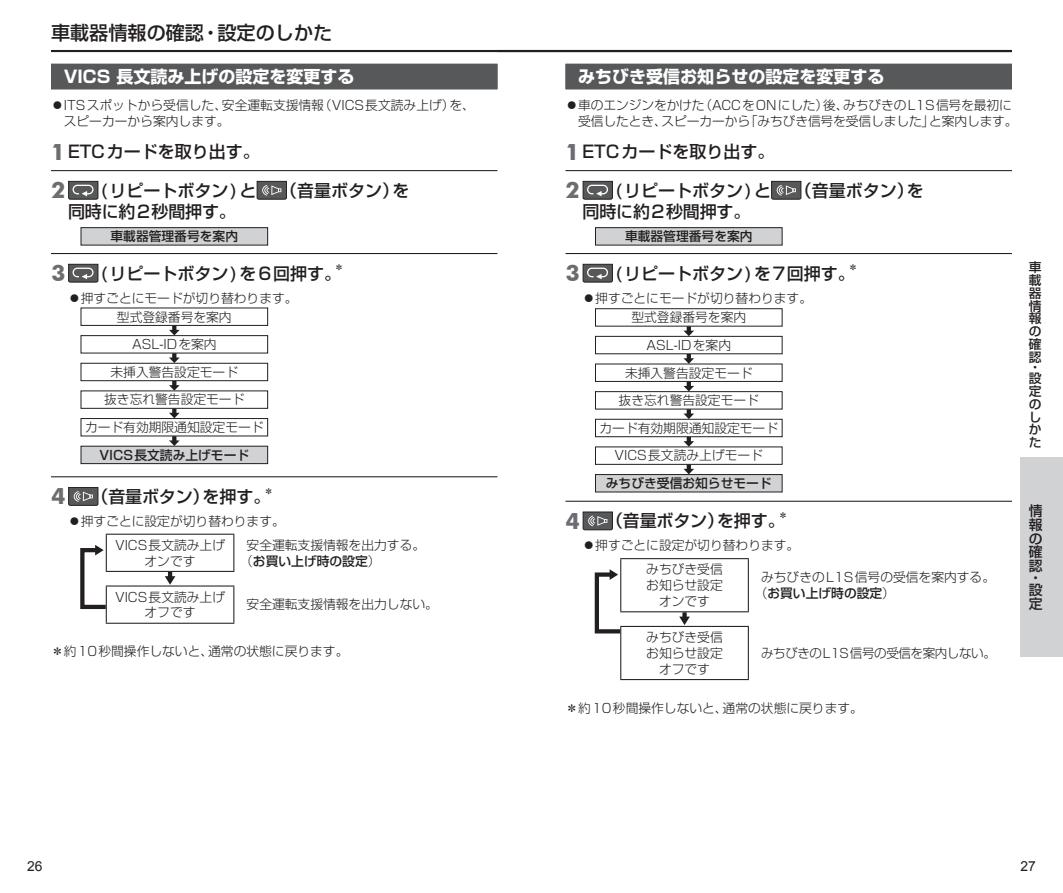
<style>
.page{position:relative;width:1063px;height:893px;background:#fff}
.page>*{position:absolute;margin:0;border:0;box-sizing:border-box;transform-origin:0 0}
.t1{font:700 21.3px "Futura";color:#6c6d70}
.t2{font:500 19.2px "Shin Go Pro";color:#231f20}
.t3{font:500 16.95px "Shin Go Pro";color:#231f20}
.t4{font:700 16.95px "Shin Go Pro";color:#fff}
.t5{font:500 13.8px/13.8px "Shin Go Pro";color:#231f20;text-align:justify}
.t6{font:13.8px "Arial";color:#231f20}
.t7{font:300 12.75px/15.9px "Shin Go Pro";color:#231f20}
.t8{font:500 12.75px/12.8px "Shin Go Pro";color:#231f20;text-align:justify}
.t9{font:300 12.75px "Shin Go Pro";letter-spacing:-.03em;color:#231f20}
.t10{font:500 9.9px "Shin Go Pro";color:#231f20}
.s1{font-family:"Futura";font-weight:700;font-size:21.3px;color:#6c6d70}
.s2{font-weight:500}
</style>
<div class="page">
<div style="left:1020px;top:457px;width:43px;height:200px;background:#d1d2d4"></div>
<hr style="left:51px;top:50px;width:961px;height:2px;background:#231f20">
<div style="left:51px;top:64px;width:446px;height:25px;background:#57585a"></div>
<hr style="left:51px;top:170px;width:446px;height:1px;background:#231f20">
<hr style="left:51px;top:253px;width:446px;height:1px;background:#231f20">
<hr style="left:51px;top:476px;width:446px;height:1px;background:#231f20">
<svg style="left:68px;top:181px;width:31px;height:19px"></svg>
<svg style="left:257px;top:181px;width:30px;height:19px"></svg>
<div style="left:81px;top:228px;width:187px;height:17px;background:#d1d2d4"></div>
<div style="left:81px;top:227px;width:187px;height:18px;border:1px solid #231f20"></div>
<svg style="left:68px;top:264px;width:31px;height:19px"></svg>
<div style="left:81px;top:308px;width:187px;height:18px;border:1px solid #231f20"></div>
<div style="left:81px;top:335px;width:187px;height:18px;border:1px solid #231f20"></div>
<div style="left:81px;top:363px;width:187px;height:18px;border:1px solid #231f20"></div>
<svg style="left:169px;top:326px;width:11px;height:9px"></svg>
<svg style="left:169px;top:353px;width:11px;height:10px"></svg>
<div style="left:81px;top:391px;width:187px;height:18px;border:1px solid #231f20"></div>
<svg style="left:169px;top:381px;width:11px;height:10px"></svg>
<div style="left:81px;top:418px;width:187px;height:18px;border:1px solid #231f20"></div>
<svg style="left:169px;top:409px;width:11px;height:9px"></svg>
<div style="left:81px;top:446px;width:187px;height:18px;background:#d1d2d4"></div>
<div style="left:81px;top:446px;width:187px;height:18px;border:1px solid #231f20"></div>
<svg style="left:169px;top:436px;width:11px;height:10px"></svg>
<svg style="left:68px;top:487px;width:31px;height:19px"></svg>
<hr style="left:106px;top:585px;width:128px;height:2px;background:#231f20">
<hr style="left:106px;top:587px;width:1px;height:36px;background:#231f20">
<hr style="left:233px;top:587px;width:1px;height:36px;background:#231f20">
<hr style="left:106px;top:623px;width:128px;height:1px;background:#231f20">
<hr style="left:106px;top:534px;width:128px;height:1px;background:#231f20">
<hr style="left:106px;top:535px;width:1px;height:36px;background:#231f20">
<hr style="left:233px;top:535px;width:1px;height:36px;background:#231f20">
<hr style="left:106px;top:571px;width:128px;height:1px;background:#231f20">
<svg style="left:80px;top:545px;width:30px;height:66px"></svg>
<svg style="left:165px;top:572px;width:10px;height:13px"></svg>
<div style="left:566px;top:64px;width:446px;height:25px;background:#57585a"></div>
<hr style="left:566px;top:170px;width:446px;height:1px;background:#231f20">
<hr style="left:566px;top:253px;width:446px;height:1px;background:#231f20">
<hr style="left:566px;top:501px;width:446px;height:1px;background:#231f20">
<svg style="left:583px;top:181px;width:30px;height:19px"></svg>
<svg style="left:771px;top:181px;width:31px;height:19px"></svg>
<div style="left:595px;top:228px;width:187px;height:17px;background:#d1d2d4"></div>
<div style="left:595px;top:227px;width:187px;height:18px;border:1px solid #231f20"></div>
<svg style="left:583px;top:264px;width:30px;height:19px"></svg>
<div style="left:595px;top:308px;width:187px;height:18px;border:1px solid #231f20"></div>
<div style="left:595px;top:336px;width:187px;height:18px;border:1px solid #231f20"></div>
<div style="left:595px;top:364px;width:187px;height:18px;border:1px solid #231f20"></div>
<svg style="left:684px;top:326px;width:10px;height:10px"></svg>
<svg style="left:684px;top:354px;width:10px;height:10px"></svg>
<div style="left:595px;top:391px;width:187px;height:18px;border:1px solid #231f20"></div>
<svg style="left:684px;top:382px;width:10px;height:9px"></svg>
<div style="left:595px;top:419px;width:187px;height:18px;border:1px solid #231f20"></div>
<svg style="left:684px;top:409px;width:10px;height:10px"></svg>
<div style="left:595px;top:447px;width:187px;height:18px;border:1px solid #231f20"></div>
<svg style="left:684px;top:437px;width:10px;height:10px"></svg>
<div style="left:595px;top:475px;width:187px;height:17px;background:#d1d2d4"></div>
<div style="left:595px;top:474px;width:187px;height:18px;border:1px solid #231f20"></div>
<svg style="left:684px;top:465px;width:10px;height:9px"></svg>
<svg style="left:583px;top:511px;width:30px;height:19px"></svg>
<hr style="left:620px;top:626px;width:129px;height:1px;background:#231f20">
<hr style="left:620px;top:627px;width:1px;height:52px;background:#231f20">
<hr style="left:748px;top:627px;width:1px;height:52px;background:#231f20">
<hr style="left:620px;top:679px;width:129px;height:1px;background:#231f20">
<hr style="left:620px;top:558px;width:129px;height:1px;background:#231f20">
<hr style="left:620px;top:559px;width:1px;height:52px;background:#231f20">
<hr style="left:748px;top:559px;width:1px;height:52px;background:#231f20">
<hr style="left:620px;top:611px;width:129px;height:1px;background:#231f20">
<svg style="left:594px;top:569px;width:31px;height:67px"></svg>
<div style="left:682px;top:612px;width:5px;height:9px;background:#231f20"></div>
<svg style="left:679px;top:617px;width:11px;height:8px"></svg>
<h2 class="t2" style="left:51px;top:17px;width:283px">車載器情報の確認・設定のしかた</h2>
<h3 class="t4" style="left:64px;top:63px;width:292px">VICS 長文読み上げの設定を変更する</h3>
<p class="t7" style="left:64px;top:96px;width:413px;text-indent:-13px">⿟ITSスポットから受信した、安全運転支援情報（VICS長文読み上げ）を、スピーカーから案内します。</p>
<h3 class="t3" style="left:51px;top:138px;width:210px"><span class="s1">1</span>ETCカードを取り出す。</h3>
<h1 class="t1" style="left:51px;top:175px;width:16px">2</h1>
<h3 class="t3" style="left:100px;top:176px;width:158px">(リピートボタン)と</h3>
<h3 class="t3" style="left:280px;top:176px;width:131px">（音量ボタン）を</h3>
<h3 class="t3" style="left:68px;top:198px;width:169px">同時に約2秒間押す。</h3>
<p class="t8" style="left:111px;top:228px;width:129px">車載器管理番号を案内</p>
<h1 class="t1" style="left:51px;top:258px;width:16px">3</h1>
<h3 class="t3" style="left:100px;top:259px;width:242px">(リピートボタン)を６回押す。</h3>
<p class="t10" style="left:334px;top:259px;width:11px">＊</p>
<p class="t7" style="left:117px;top:287px;width:182px;line-height:19px;text-indent:-49px">⿟押すごとにモードが切り替わります。型式登録番号を案内</p>
<p class="t7" style="left:85px;top:329px;width:180px;line-height:27.6px;text-align:center">ASL-IDを案内<br>未挿入警告設定モード<br>抜き忘れ警告設定モード<br>カード有効期限通知設定モード</p>
<p class="t8" style="left:99px;top:447px;width:151px">VICS長文読み上げモード</p>
<h3 class="t3" style="left:51px;top:483px;width:221px"><span class="s1">4</span> （音量ボタン）を押す。</h3>
<p class="t10" style="left:264px;top:483px;width:11px">＊</p>
<p class="t7" style="left:115px;top:507px;width:171px;line-height:23.9px;text-indent:-47px">⿟押すごとに設定が切り替わります。<br>VICS長文読み上げ</p>
<p class="t7" style="left:145px;top:551px;width:53px">オンです</p>
<p class="t7" style="left:240px;top:535px;width:186px;text-indent:6px">安全運転支援情報を出力する。（<span class="s2">お買い上げ時の設定</span>）</p>
<p class="t7" style="left:115px;top:587px;width:112px;text-align:center">VICS長文読み上げオフです</p>
<p class="t7" style="left:247px;top:595px;width:193px">安全運転支援情報を出力しない。</p>
<p class="t7" style="left:51px;top:642px;width:299px">＊約10秒間操作しないと、通常の状態に戻ります。</p>
<h3 class="t4" style="left:578px;top:63px;width:308px">みちびき受信お知らせの設定を変更する</h3>
<p class="t7" style="left:578px;top:96px;width:441px;text-indent:-13px">⿟車のエンジンをかけた（ACCをONにした）後、みちびきのL1S信号を最初に受信したとき、スピーカーから「みちびき信号を受信しました」と案内します。</p>
<h3 class="t3" style="left:566px;top:138px;width:210px"><span class="s1">1</span>ETCカードを取り出す。</h3>
<h1 class="t1" style="left:566px;top:175px;width:16px">2</h1>
<h3 class="t3" style="left:615px;top:176px;width:158px">(リピートボタン)と</h3>
<h3 class="t3" style="left:795px;top:176px;width:131px">（音量ボタン）を</h3>
<h3 class="t3" style="left:583px;top:198px;width:169px">同時に約2秒間押す。</h3>
<p class="t8" style="left:625px;top:228px;width:129px">車載器管理番号を案内</p>
<h1 class="t1" style="left:566px;top:258px;width:16px">3</h1>
<h3 class="t3" style="left:615px;top:259px;width:242px">(リピートボタン)を7回押す。</h3>
<p class="t10" style="left:848px;top:259px;width:11px">＊</p>
<p class="t7" style="left:631px;top:286px;width:182px;line-height:19.8px;text-indent:-49px">⿟押すごとにモードが切り替わります。型式登録番号を案内</p>
<p class="t7" style="left:600px;top:330px;width:180px;line-height:27.6px;text-align:center">ASL-IDを案内<br>未挿入警告設定モード<br>抜き忘れ警告設定モード<br>カード有効期限通知設定モード<br>VICS長文読み上げモード</p>
<p class="t8" style="left:606px;top:475px;width:167px">みちびき受信お知らせモード</p>
<h3 class="t3" style="left:566px;top:507px;width:221px"><span class="s1">4</span> （音量ボタン）を押す。</h3>
<p class="t10" style="left:778px;top:507px;width:11px">＊</p>
<p class="t7" style="left:646px;top:532px;width:155px;line-height:23.9px;text-indent:-64px">⿟押すごとに設定が切り替わります。みちびき受信</p>
<p class="t7" style="left:646px;top:576px;width:78px;text-align:center">お知らせ設定オンです</p>
<p class="t7" style="left:755px;top:568px;width:242px;text-indent:6px">みちびきのL1S信号の受信を案内する。（<span class="s2">お買い上げ時の設定</span>）</p>
<p class="t7" style="left:646px;top:628px;width:78px;text-align:center">みちびき受信お知らせ設定オフです</p>
<p class="t9" style="left:761px;top:642px;width:236px">みちびきのL1S信号の受信を案内しない。</p>
<p class="t7" style="left:566px;top:698px;width:299px">＊約10秒間操作しないと、通常の状態に戻ります。</p>
<p class="t8" style="left:1029px;top:260px;width:14px">車載器情報の確認</p>
<p class="t8" style="left:1029px;top:361px;width:14px;line-height:10.8px">・設</p>
<p class="t8" style="left:1029px;top:383px;width:14px">定のしかた</p>
<p class="t5" style="left:1029px;top:502px;width:15px">情報の確認</p>
<p class="t5" style="left:1029px;top:570px;width:15px;line-height:11.7px">・設</p>
<p class="t5" style="left:1029px;top:595px;width:15px">定</p>
<p class="t6" style="left:27px;top:856px;width:17px">26</p>
<p class="t6" style="left:1020px;top:856px;width:17px">27</p>
</div>
